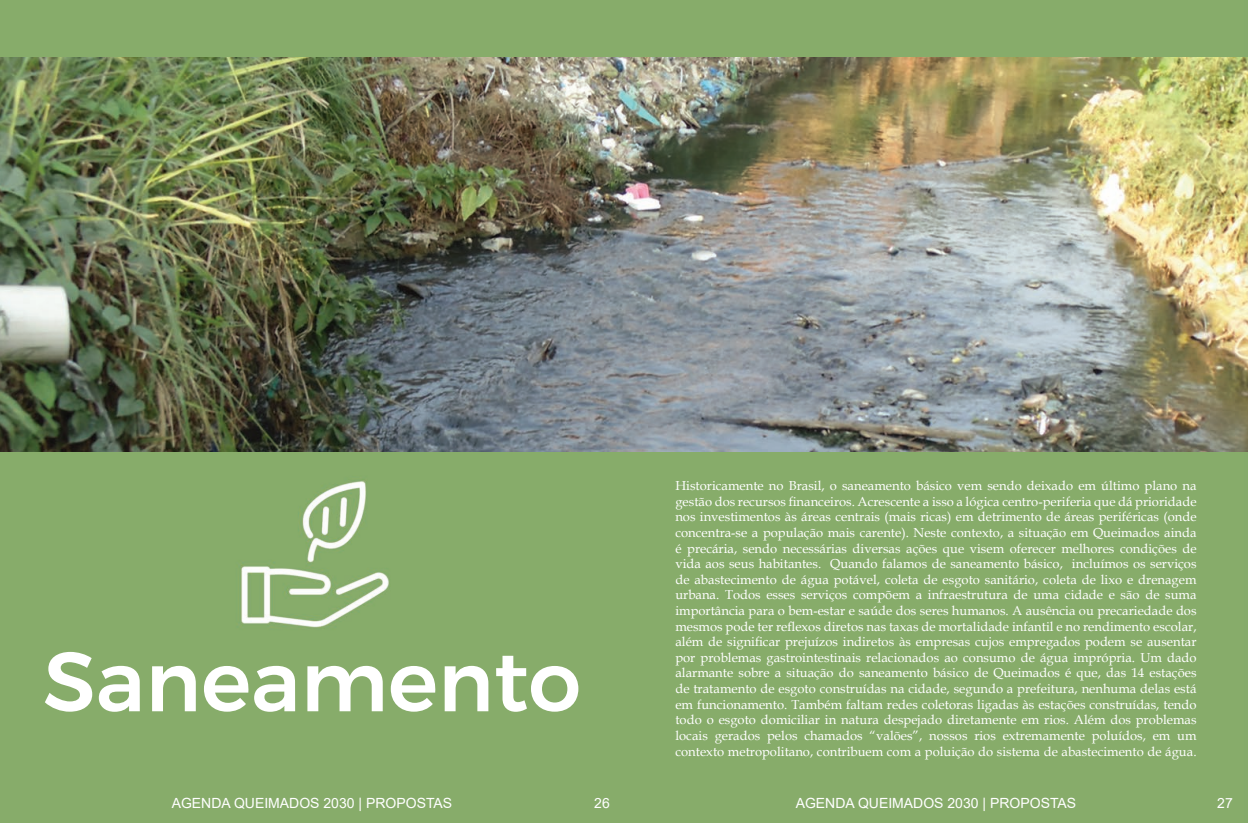
<style>
.page{position:relative;width:1248px;height:823px;background:#fff}
.page>*{position:absolute;margin:0;border:0;box-sizing:border-box;transform-origin:0 0}
.t1{font:500 84px "Montserrat";color:#fff}
.t2{font:14px "Arial";color:#fff}
.t3{font:13px/15.6px "Book Antiqua";color:#fff;text-align:justify}
</style>
<div class="page">
<div style="left:0;top:0;width:1247px;height:822px;background:#87ac6a"></div>
<img style="left:0;top:57px;width:1247px;height:394px">
<h1 class="t1" style="left:43px;top:613px;width:539px">Saneamento</h1>
<p class="t3" style="left:675px;top:477px;width:522px">Historicamente no Brasil, o saneamento básico vem sendo deixado em último plano na gestão dos recursos financeiros. Acrescente a isso a lógica centro-periferia que dá prioridade nos investimentos às áreas centrais (mais ricas) em detrimento de áreas periféricas (onde concentra-se a população mais carente). Neste contexto, a situação em Queimados ainda é precária, sendo necessárias diversas ações que visem oferecer melhores condições de vida aos seus habitantes. Quando falamos de saneamento básico, incluímos os serviços de abastecimento de água potável, coleta de esgoto sanitário, coleta de lixo e drenagem urbana. Todos esses serviços compõem a infraestrutura de uma cidade e são de suma importância para o bem-estar e saúde dos seres humanos. A ausência ou precariedade dos mesmos pode ter reflexos diretos nas taxas de mortalidade infantil e no rendimento escolar, além de significar prejuízos indiretos às empresas cujos empregados podem se ausentar por problemas gastrointestinais relacionados ao consumo de água imprópria. Um dado alarmante sobre a situação do saneamento básico de Queimados é que, das 14 estações de tratamento de esgoto construídas na cidade, segundo a prefeitura, nenhuma delas está em funcionamento. Também faltam redes coletoras ligadas às estações construídas, tendo todo o esgoto domiciliar in natura despejado diretamente em rios. Além dos problemas locais gerados pelos chamados “valões”, nossos rios extremamente poluídos, em um contexto metropolitano, contribuem com a poluição do sistema de abastecimento de água.</p>
<p class="t2" style="left:172px;top:792px;width:282px">AGENDA QUEIMADOS 2030 | PROPOSTAS</p>
<p class="t2" style="left:594px;top:792px;width:17px">26</p>
<p class="t2" style="left:795px;top:792px;width:282px">AGENDA QUEIMADOS 2030 | PROPOSTAS</p>
<p class="t2" style="left:1216px;top:792px;width:17px">27</p>
</div>
